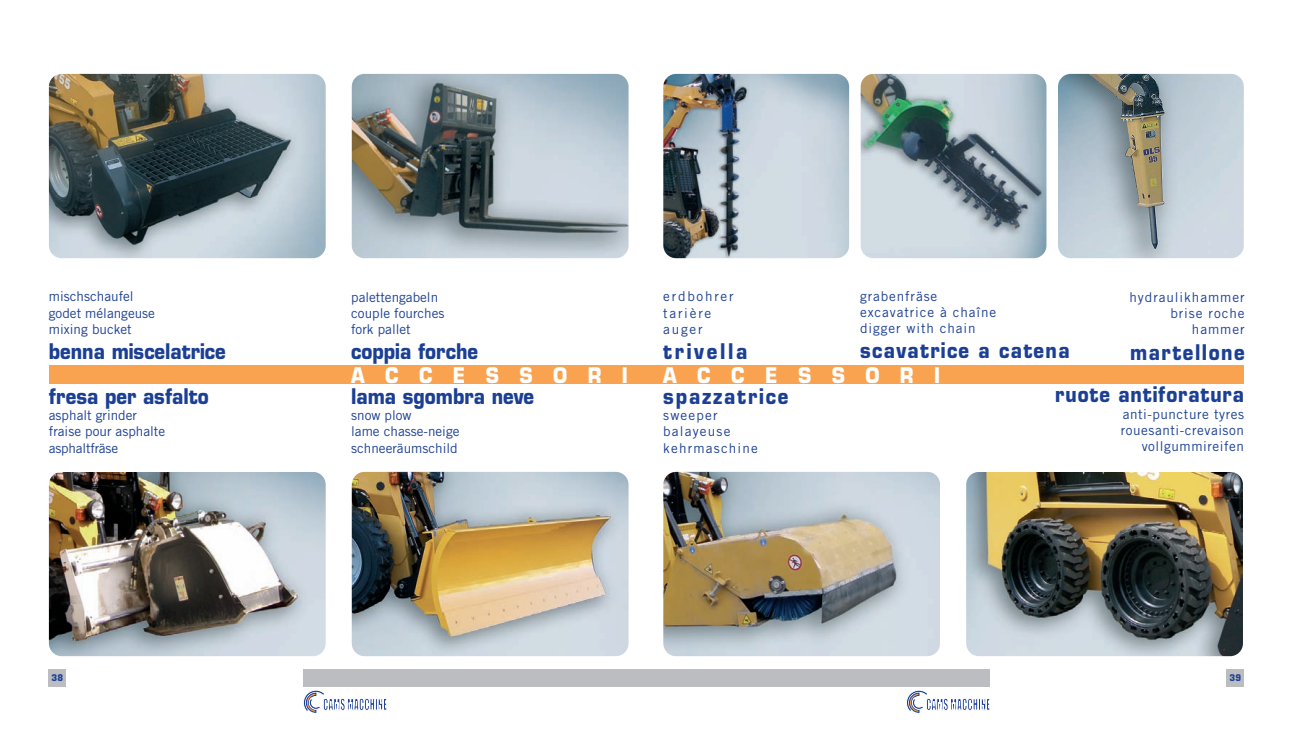
<style>
.page{position:relative;width:1293px;height:745px;background:#fff}
.page>*{position:absolute;margin:0;border:0;box-sizing:border-box;transform-origin:0 0}
.t1{font:700 21px "Eurostile";color:#1b3f94;scale:.88 1}
.t2{font:700 21px "Eurostile";letter-spacing:1.105em;color:#fff;scale:.88 1}
.t3{font:700 21px "Eurostile";letter-spacing:.045em;color:#1b3f94;scale:.88 1}
.t4{font:700 21px "Eurostile";letter-spacing:.07em;color:#1b3f94;scale:.88 1}
.t5{font:700 21px "Eurostile";letter-spacing:.1em;color:#1b3f94;scale:.88 1}
.t6{font:700 21px "Eurostile";letter-spacing:.08em;color:#1b3f94;scale:.88 1}
.t7{font:700 21px "Eurostile";letter-spacing:.145em;color:#1b3f94;scale:.88 1}
.t8{font:13.5px/16.2px "Trade Gothic";color:#1b3f94}
.t9{font:13.5px/16.2px "Trade Gothic";letter-spacing:.04em;color:#1b3f94;text-align:right}
.t10{font:13.5px/16.2px "Trade Gothic";letter-spacing:.065em;color:#1b3f94}
.t11{font:13.5px/16.2px "Trade Gothic";letter-spacing:.07em;color:#1b3f94;text-align:right}
.t12{font:13.5px/16.2px "Trade Gothic";letter-spacing:.085em;color:#1b3f94}
.t13{font:13.5px/16.2px "Trade Gothic";letter-spacing:.13em;color:#1b3f94}
.t14{font:700 9px "Eurostile";color:#1b3f94;scale:.88 1}
</style>
<div class="page">
<div style="left:49px;top:365px;width:1194px;height:18px;background:#f9a350"></div>
<img style="left:49px;top:74px;width:277px;height:184px;border-radius:13px">
<img style="left:352px;top:74px;width:276px;height:184px;border-radius:13px">
<img style="left:49px;top:472px;width:277px;height:183px;border-radius:13px">
<img style="left:352px;top:471px;width:276px;height:184px;border-radius:13px">
<img style="left:1058px;top:74px;width:185px;height:184px;border-radius:13px">
<img style="left:966px;top:472px;width:276px;height:183px;border-radius:13px">
<img style="left:663px;top:471px;width:277px;height:184px;border-radius:13px">
<img style="left:860px;top:74px;width:186px;height:184px;border-radius:13px">
<img style="left:663px;top:74px;width:186px;height:184px;border-radius:13px">
<div style="left:1226px;top:668px;width:17px;height:17px;background:#bcbdc0"></div>
<div style="left:49px;top:668px;width:17px;height:17px;background:#bcbdc0"></div>
<div style="left:303px;top:668px;width:687px;height:17px;background:#bcbdc0"></div>
<svg style="left:906px;top:690px;width:84px;height:22px"></svg>
<svg style="left:303px;top:690px;width:84px;height:22px"></svg>
<p class="t8" style="left:49px;top:289px;width:108px">mischschaufel godet mélangeuse mixing bucket</p>
<h1 class="t1" style="left:49px;top:343px;width:202px">benna miscelatrice</h1>
<h1 class="t1" style="left:49px;top:388px;width:183px">fresa per asfalto</h1>
<p class="t8" style="left:49px;top:408px;width:118px">asphalt grinder fraise pour asphalte asphaltfräse</p>
<p class="t8" style="left:351px;top:290px;width:95px">palettengabeln couple fourches fork pallet</p>
<h1 class="t1" style="left:351px;top:343px;width:146px">coppia forche</h1>
<h1 class="t2" style="left:351px;top:367px;width:316px">ACCESSORI</h1>
<h1 class="t1" style="left:351px;top:388px;width:209px">lama sgombra neve</h1>
<p class="t8" style="left:351px;top:408px;width:110px">snow plow<br>lame chasse-neige schneeräumschild</p>
<p class="t13" style="left:663px;top:289px;width:72px">erdbohrer tarière auger</p>
<h1 class="t7" style="left:663px;top:343px;width:97px">trivella</h1>
<p class="t10" style="left:860px;top:289px;width:138px">grabenfräse excavatrice à chaîne digger with chain</p>
<h1 class="t4" style="left:860px;top:342px;width:240px">scavatrice a catena</h1>
<h1 class="t2" style="left:663px;top:367px;width:316px">ACCESSORI</h1>
<p class="t11" style="left:1129px;top:290px;width:117px">hydraulikhammer brise roche hammer</p>
<h1 class="t6" style="left:1130px;top:344px;width:132px">martellone</h1>
<h1 class="t5" style="left:663px;top:388px;width:144px">spazzatrice</h1>
<p class="t12" style="left:663px;top:408px;width:96px">sweeper balayeuse kehrmaschine</p>
<h1 class="t3" style="left:1055px;top:386px;width:216px">ruote antiforatura</h1>
<p class="t9" style="left:1120px;top:407px;width:125px">anti-puncture tyres rouesanti-crevaison vollgummireifen</p>
<p class="t14" style="left:52px;top:674px;width:15px">38</p>
<p class="t14" style="left:1229px;top:674px;width:15px">39</p>
</div>
